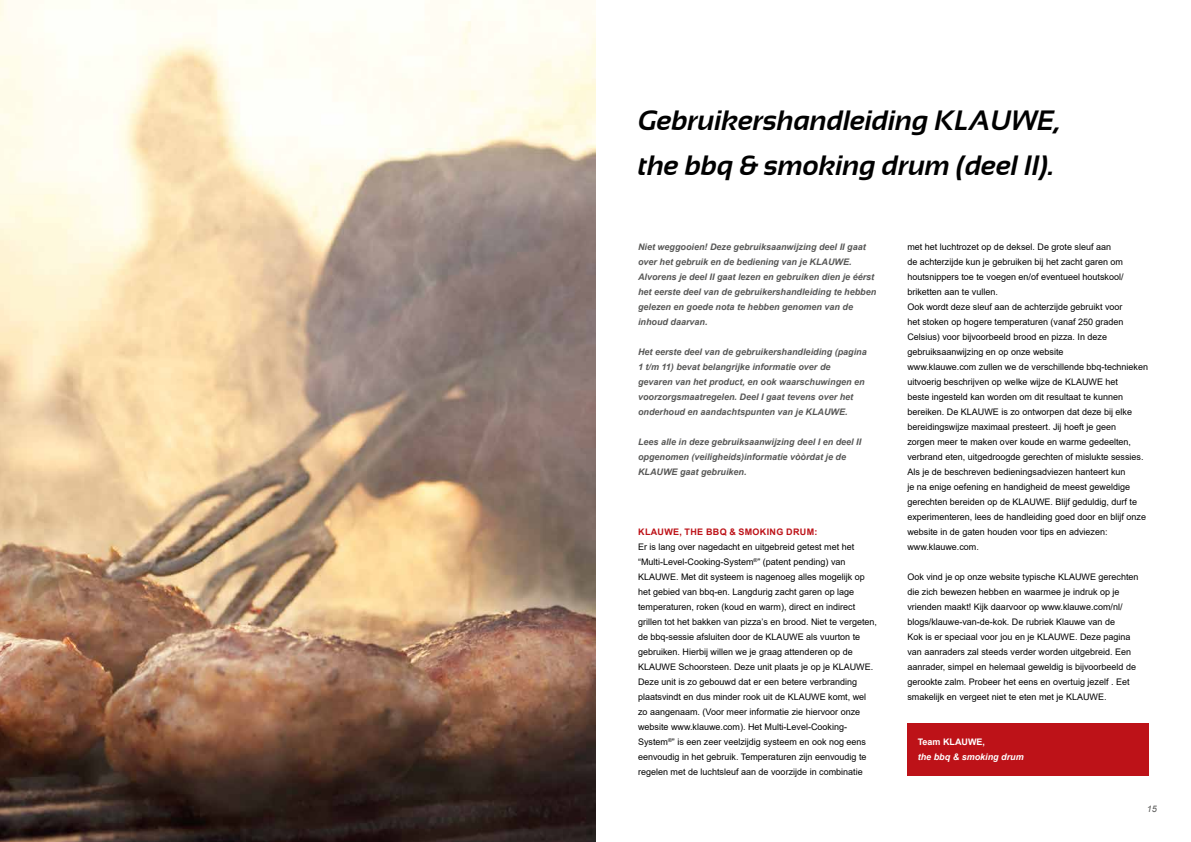
<style>
.page{position:relative;width:1191px;height:842px;background:#fff}
.page>*{position:absolute;margin:0;border:0;box-sizing:border-box;transform-origin:0 0}
.t1{font:italic 700 28px/45px "Sansation";color:#000}
.t2{font:9px/15px "Arial";color:#000}
.t3{font:italic 700 9px/15px "Arial";color:#575756}
.t4{font:700 9px "Arial";letter-spacing:.035em;color:#bd1218}
.t5{font:italic 700 9px "Arial";color:#fff}
.t6{font:700 9px "Arial";color:#fff}
.t7{font:italic 9px "Arial";color:#575756}
</style>
<div class="page">
<img style="left:0;top:0;width:595px;height:842px">
<div style="left:907px;top:723px;width:242px;height:52px;background:#bd1218"></div>
<h1 class="t1" style="left:638px;top:98px;width:424px">Gebruikershandleiding KLAUWE, the bbq &amp; smoking drum (deel II).</h1>
<p class="t3" style="left:638px;top:240px;width:240px">Niet weggooien! Deze gebruiksaanwijzing deel II gaat over het gebruik en de bediening van je KLAUWE.<br>Alvorens je deel II gaat lezen en gebruiken dien je éérst het eerste deel van de gebruikershandleiding te hebben gelezen en goede nota te hebben genomen van de inhoud daarvan.</p>
<p class="t3" style="left:638px;top:345px;width:230px">Het eerste deel van de gebruikershandleiding (pagina 1 t/m 11) bevat belangrijke informatie over de gevaren van het product, en ook waarschuwingen en voorzorgsmaatregelen. Deel I gaat tevens over het onderhoud en aandachtspunten van je KLAUWE.</p>
<p class="t3" style="left:638px;top:435px;width:225px">Lees alle in deze gebruiksaanwijzing deel I en deel II opgenomen (veiligheids)informatie vòòrdat je de<br>KLAUWE gaat gebruiken.</p>
<p class="t4" style="left:638px;top:526px;width:181px">KLAUWE, THE BBQ &amp; SMOKING DRUM:</p>
<p class="t2" style="left:638px;top:539px;width:240px">Er is lang over nagedacht en uitgebreid getest met het “Multi-Level-Cooking-System<sup>®</sup>” (patent pending) van KLAUWE. Met dit systeem is nagenoeg alles mogelijk op het gebied van bbq-en. Langdurig zacht garen op lage temperaturen, roken (koud en warm), direct en indirect grillen tot het bakken van pizza’s en brood. Niet te vergeten, de bbq-sessie afsluiten door de KLAUWE als vuurton te gebruiken. Hierbij willen we je graag attenderen op de KLAUWE Schoorsteen. Deze unit plaats je op je KLAUWE.<br>Deze unit is zo gebouwd dat er een betere verbranding plaatsvindt en dus minder rook uit de KLAUWE komt, wel zo aangenaam. (Voor meer informatie zie hiervoor onze website www.klauwe.com). Het Multi-Level-Cooking-System<sup>®</sup>” is een zeer veelzijdig systeem en ook nog eens eenvoudig in het gebruik. Temperaturen zijn eenvoudig te regelen met de luchtsleuf aan de voorzijde in combinatie</p>
<p class="t2" style="left:907px;top:239px;width:242px">met het luchtrozet op de deksel. De grote sleuf aan<br>de achterzijde kun je gebruiken bij het zacht garen om houtsnippers toe te voegen en/of eventueel houtskool/ briketten aan te vullen.<br>Ook wordt deze sleuf aan de achterzijde gebruikt voor<br>het stoken op hogere temperaturen (vanaf 250 graden Celsius) voor bijvoorbeeld brood en pizza. In deze gebruiksaanwijzing en op onze website<br>www.klauwe.com zullen we de verschillende bbq-technieken uitvoerig beschrijven op welke wijze de KLAUWE het<br>beste ingesteld kan worden om dit resultaat te kunnen bereiken. De KLAUWE is zo ontworpen dat deze bij elke bereidingswijze maximaal presteert. Jij hoeft je geen<br>zorgen meer te maken over koude en warme gedeelten, verbrand eten, uitgedroogde gerechten of mislukte sessies.<br>Als je de beschreven bedieningsadviezen hanteert kun<br>je na enige oefening en handigheid de meest geweldige gerechten bereiden op de KLAUWE. Blijf geduldig, durf te experimenteren, lees de handleiding goed door en blijf onze website in de gaten houden voor tips en adviezen: www.klauwe.com.</p>
<p class="t2" style="left:907px;top:569px;width:233px">Ook vind je op onze website typische KLAUWE gerechten die zich bewezen hebben en waarmee je indruk op je vrienden maakt! Kijk daarvoor op www.klauwe.com/nl/ blogs/klauwe-van-de-kok. De rubriek Klauwe van de<br>Kok is er speciaal voor jou en je KLAUWE. Deze pagina van aanraders zal steeds verder worden uitgebreid. Een aanrader, simpel en helemaal geweldig is bijvoorbeeld de gerookte zalm. Probeer het eens en overtuig jezelf . Eet smakelijk en vergeet niet te eten met je KLAUWE.</p>
<p class="t6" style="left:917px;top:736px;width:69px">Team KLAUWE,</p>
<p class="t5" style="left:917px;top:751px;width:108px">the bbq &amp; smoking drum</p>
<p class="t7" style="left:1147px;top:803px;width:12px">15</p>
</div>
